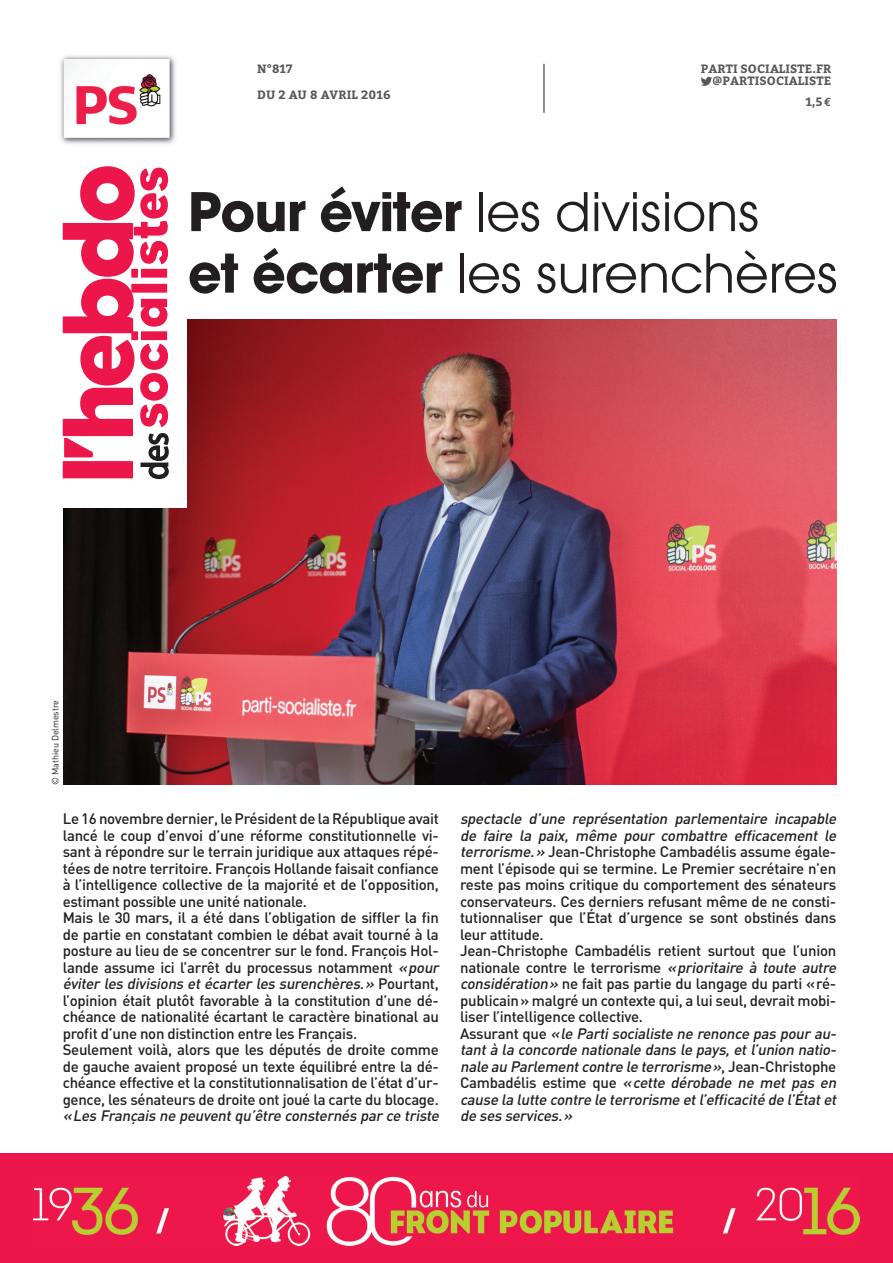
<style>
.page{position:relative;width:893px;height:1263px;background:#fff}
.page>*{position:absolute;margin:0;border:0;box-sizing:border-box;transform-origin:0 0}
.t1{font:58.5px/61.5px "Avant Garde Gothic Itc T";letter-spacing:-.01em;color:#231f20}
.t2{font:500 15px/16.5px "DIN";letter-spacing:-.02em;color:#231f20}
.t3{font:italic 500 15px "DIN";color:#231f20}
.t4{font:700 12px/25.5px "Bitter";letter-spacing:.01em;color:#57585a}
.t5{font:9px "DIN";letter-spacing:-.01em;color:#231f20}
.s1{font-family:"Euro Mono"}
.s2{font-weight:700}
.s3{font-style:italic}
</style>
<div class="page">
<img style="left:64px;top:320px;width:772px;height:465px">
<div style="left:15px;top:261px;width:172px;height:246px;background:#fff"></div>
<svg style="left:701px;top:77px;width:11px;height:9px"></svg>
<hr style="left:544px;top:64px;width:1px;height:49px;background:#231f20">
<img style="left:60px;top:55px;width:116px;height:89px">
<svg style="left:63px;top:166px;width:106px;height:314px"></svg>
<div style="left:0;top:1153px;width:893px;height:110px;background:#ed164b"></div>
<img style="left:34px;top:1176px;width:825px;height:69px">
<p class="t4" style="left:257px;top:56px;width:135px">N°817<br>DU 2 AU 8 AVRIL 2016</p>
<p class="t4" style="left:701px;top:63px;width:132px;line-height:12px;text-align:right">PARTI SOCIALISTE.FR @PARTISOCIALISTE</p>
<p class="t4" style="left:805px;top:89px;width:27px">1,5<span class="s1">€</span></p>
<h1 class="t1" style="left:188px;top:180px;width:652px"><span class="s2">Pour éviter</span> les divisions<br><span class="s2">et écarter</span> les surenchères</h1>
<p class="t5" style="left:50px;top:785px;width:86px;rotate:-90deg">© Mathieu Delmestre</p>
<p class="t2" style="left:63px;top:810px;width:381px">Le 16 novembre dernier, le Président de la République avait lancé le coup d’envoi d’une réforme constitutionnelle vi&shy;sant à répondre sur le terrain juridique aux attaques répé&shy;tées de notre territoire. François Hollande faisait confiance à l’intelligence collective de la majorité et de l’opposition, estimant possible une unité nationale.<br>Mais le 30 mars, il a été dans l’obligation de siffler la fin de partie en constatant combien le débat avait tourné à la posture au lieu de se concentrer sur le fond. François Hol&shy;lande assume ici l’arrêt du processus notamment <span class="s3">« pour éviterles divisions etécarterles surenchères.»</span> P o u rt a n t , l’opinion était plutôt favorable à la constitution d’une dé&shy;chéance de nationalité écartant le caractère binational au profit d’une non distinction entre les Français.<br>Seulement voilà, alors que les députés de droite comme de gauche avaient proposé un texte équilibré entre la dé&shy;chéance effective et la constitutionnalisation de l’état d’ur&shy;gence, les sénateurs de droite ont joué la carte du blocage.</p>
<p class="t3" style="left:63px;top:1106px;width:381px">« Les Français ne peuventqu’être consternés parce triste</p>
<p class="t2" style="left:460px;top:810px;width:381px"><span class="s3">spectacle d’une représentation parlementaire incapable de faire la paix, même pour combattre efficacement le terrorisme.»</span> Jean-Christophe Cambadélis assume égale&shy;ment l’épisode qui se termine. Le Premier secrétaire n’en reste pas moins critique du comportement des sénateurs conservateurs. Ces derniers refusant même de ne consti&shy;tutionnaliser que l’État d’urgence se sont obstinés dans leur attitude.<br>Jean-Christophe Cambadélis retient surtout que l’union nationale contre le terrorisme <span class="s3">« prioritaire à toute autre considération »</span> ne fait pas partie du langage du parti « ré&shy;publicain » malgré un contexte qui, a lui seul, devrait mobi&shy;liser l’intelligence collective.<br>Ass u ra n t q u e <span class="s3">« le Partisocialiste ne renonce pas pourau&shy;tantà la concorde nationale dans le pays,etl’union natio&shy;nale au Parlementcontre le terrorisme »</span>, J e a n - C h r i st o p h e C a m b a d é l i s e st i m e q u e <span class="s3">« cette dérobade ne met pas en cause la lutte contre le terrorisme etl’efficacité de l’Étatet de ses services.»</span></p>
</div>
